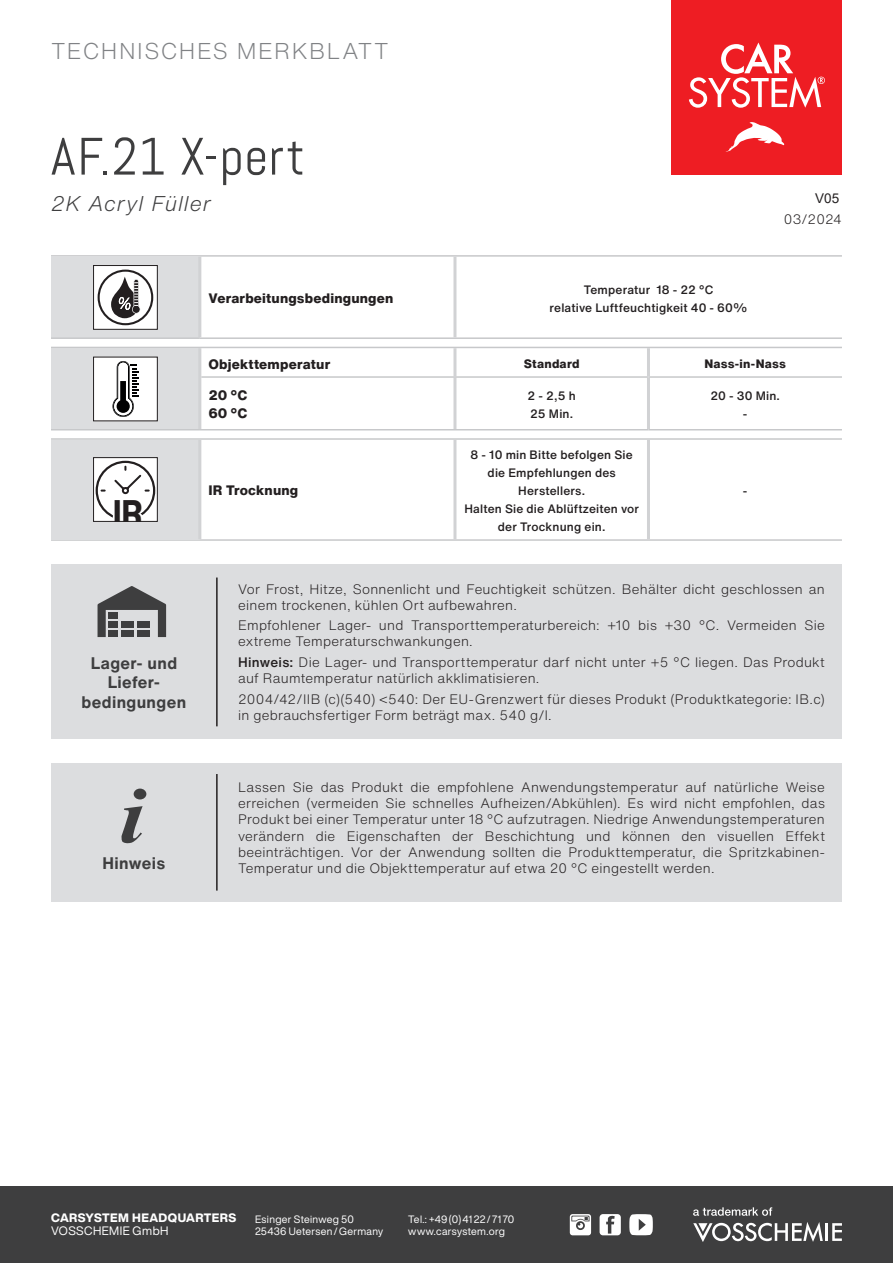
<style>
.page{position:relative;width:893px;height:1263px;background:#fff}
.page>*{position:absolute;margin:0;border:0;box-sizing:border-box;transform-origin:0 0}
.t1{font:52.5px "Abel";letter-spacing:.01em;color:#3e3e3f}
.t2{font:800 36.45px "Helvetica Now Display";color:#231f20;scale:.83 1}
.t3{font:300 22.5px "Helvetica Now Text";letter-spacing:.065em;color:#808285}
.t4{font:italic 300 21px "Helvetica Now Text";letter-spacing:.045em;color:#3e3e3f}
.Subheadlines{font:700 16.5px/19.8px "Helvetica Now Text";letter-spacing:.02em;color:#3e3e3f;text-align:center}
.Copy{font:300 13.5px/16.2px "Helvetica Now Text";letter-spacing:.02em;color:#231f20}
.Subline_Tabelle_1{font:800 13.5px "Helvetica Now Text";letter-spacing:.015em;color:#231f20}
.t5{font:13.5px "Arial";color:#231f20}
.Inhalt_Tabelle{font:500 12px/18px "Helvetica Now Text";letter-spacing:.015em;color:#231f20;text-align:center}
.t6{font:800 12px "Helvetica Now Display";letter-spacing:.03em;color:#fff}
.Subline_Tabelle_2{font:800 12px "Helvetica Now Text";letter-spacing:.015em;color:#231f20}
.t7{font:12px "Helvetica Now Display";letter-spacing:.04em;color:#fff}
.t8{font:10.5px/12px "Helvetica Now Display";letter-spacing:.03em;color:#fff}
.s1{font-weight:500}
</style>
<div class="page">
<div style="left:0;top:1186px;width:893px;height:77px;background:#3e3e3f"></div>
<svg style="left:629px;top:1214px;width:24px;height:21px"></svg>
<svg style="left:600px;top:1214px;width:21px;height:21px"></svg>
<svg style="left:570px;top:1214px;width:21px;height:21px"></svg>
<div style="left:672px;top:0;width:170px;height:174px;background:#ee1d23"></div>
<svg style="left:689px;top:43px;width:136px;height:65px"></svg>
<svg style="left:726px;top:122px;width:58px;height:30px"></svg>
<hr style="left:825px;top:1223px;width:3px;height:18px;background:#fff">
<svg style="left:832px;top:1223px;width:10px;height:18px"></svg>
<svg style="left:693px;top:1222px;width:130px;height:20px"></svg>
<svg style="left:693px;top:1207px;width:79px;height:9px"></svg>
<hr style="left:51px;top:255px;width:791px;height:2px;background:#c7c8ca">
<hr style="left:51px;top:347px;width:791px;height:1px;background:#c7c8ca">
<hr style="left:51px;top:438px;width:791px;height:2px;background:#c7c8ca">
<hr style="left:51px;top:539px;width:791px;height:2px;background:#c7c8ca">
<div style="left:51px;top:257px;width:149px;height:81px;background:#dcdddf"></div>
<hr style="left:51px;top:337px;width:149px;height:2px;background:#c7c8ca">
<hr style="left:200px;top:337px;width:255px;height:2px;background:#c7c8ca">
<hr style="left:455px;top:337px;width:387px;height:2px;background:#c7c8ca">
<hr style="left:198px;top:257px;width:3px;height:80px;background:#d1d2d4">
<hr style="left:453px;top:257px;width:3px;height:80px;background:#d1d2d4">
<div style="left:94px;top:265px;width:63px;height:64px;background:#fff"></div>
<div style="left:98px;top:270px;width:55px;height:55px;border:2px solid #231f20;border-radius:50%"></div>
<svg style="left:111px;top:277px;width:29px;height:41px"></svg>
<div style="left:93px;top:265px;width:65px;height:65px;border:1px solid #231f20"></div>
<div style="left:51px;top:348px;width:149px;height:82px;background:#dcdddf"></div>
<hr style="left:51px;top:429px;width:149px;height:1px;background:#c7c8ca">
<hr style="left:200px;top:429px;width:255px;height:1px;background:#c7c8ca">
<hr style="left:455px;top:429px;width:193px;height:1px;background:#c7c8ca">
<hr style="left:648px;top:429px;width:194px;height:1px;background:#c7c8ca">
<hr style="left:198px;top:348px;width:3px;height:29px;background:#d1d2d4">
<hr style="left:453px;top:348px;width:3px;height:28px;background:#d1d2d4">
<hr style="left:647px;top:348px;width:3px;height:28px;background:#d1d2d4">
<hr style="left:198px;top:377px;width:3px;height:52px;background:#d1d2d4">
<hr style="left:453px;top:378px;width:3px;height:51px;background:#d1d2d4">
<hr style="left:647px;top:378px;width:3px;height:51px;background:#d1d2d4">
<hr style="left:201px;top:376px;width:254px;height:2px;background:#c7c8ca">
<hr style="left:455px;top:376px;width:193px;height:2px;background:#c7c8ca">
<hr style="left:648px;top:376px;width:194px;height:2px;background:#c7c8ca">
<div style="left:94px;top:357px;width:63px;height:64px;background:#fff"></div>
<svg style="left:112px;top:361px;width:26px;height:56px"></svg>
<div style="left:93px;top:357px;width:65px;height:64px;border:1px solid #231f20"></div>
<div style="left:51px;top:440px;width:149px;height:99px;background:#dcdddf"></div>
<hr style="left:198px;top:440px;width:3px;height:99px;background:#d1d2d4">
<hr style="left:453px;top:440px;width:3px;height:99px;background:#d1d2d4">
<hr style="left:647px;top:440px;width:3px;height:99px;background:#d1d2d4">
<div style="left:94px;top:458px;width:63px;height:63px;background:#fff"></div>
<div style="left:96px;top:461px;width:59px;height:59px;border:2px solid #231f20;border-radius:50%"></div>
<svg style="left:99px;top:465px;width:52px;height:55px"></svg>
<div style="left:93px;top:457px;width:65px;height:65px;border:1px solid #231f20"></div>
<div style="left:51px;top:565px;width:170px;height:174px;background:#dcdddf"></div>
<svg style="left:98px;top:586px;width:68px;height:51px"></svg>
<div style="left:121px;top:630px;width:13px;height:7px;background:#3e3e3f"></div>
<div style="left:121px;top:621px;width:13px;height:7px;background:#3e3e3f"></div>
<div style="left:137px;top:630px;width:13px;height:7px;background:#3e3e3f"></div>
<div style="left:137px;top:621px;width:13px;height:7px;background:#3e3e3f"></div>
<div style="left:109px;top:630px;width:9px;height:7px;background:#3e3e3f"></div>
<div style="left:109px;top:621px;width:9px;height:7px;background:#3e3e3f"></div>
<div style="left:109px;top:612px;width:9px;height:7px;background:#3e3e3f"></div>
<div style="left:221px;top:565px;width:621px;height:174px;background:#dcdddf"></div>
<hr style="left:216px;top:577px;width:2px;height:149px;background:#231f20">
<div style="left:51px;top:763px;width:170px;height:138px;background:#dcdddf"></div>
<svg style="left:121px;top:788px;width:25px;height:56px"></svg>
<div style="left:221px;top:763px;width:621px;height:138px;background:#dcdddf"></div>
<hr style="left:216px;top:774px;width:2px;height:116px;background:#231f20">
<h3 class="t3" style="left:51px;top:34px;width:339px">TECHNISCHES MERKBLATT</h3>
<h1 class="t1" style="left:51px;top:123px;width:255px">AF.21 X-pert</h1>
<h3 class="t4" style="left:51px;top:188px;width:162px">2K Acryl Füller</h3>
<p class="t5" style="left:815px;top:189px;width:26px">V05</p>
<p class="Copy" style="left:784px;top:210px;width:60px">03/2024</p>
<p class="Subline_Tabelle_1" style="left:208px;top:288px;width:187px">Verarbeitungsbedingungen</p>
<p class="Inhalt_Tabelle" style="left:584px;top:280px;width:131px">Temperatur 18 - 22 °C</p>
<p class="Inhalt_Tabelle" style="left:550px;top:298px;width:199px">relative Luftfeuchtigkeit 40 - 60%</p>
<p class="t2" style="left:113px;top:488px;width:37px">IR</p>
<p class="Subheadlines" style="left:82px;top:652px;width:106px">Lager- und<br>Liefer&shy;bedingungen</p>
<p class="Subline_Tabelle_1" style="left:208px;top:354px;width:124px">Objekttemperatur</p>
<p class="Subline_Tabelle_2" style="left:524px;top:355px;width:57px">Standard</p>
<p class="Subline_Tabelle_2" style="left:704px;top:355px;width:83px">Nass-in-Nass</p>
<p class="Subline_Tabelle_1" style="left:208px;top:385px;width:40px">20 °C</p>
<p class="Subline_Tabelle_1" style="left:208px;top:403px;width:41px">60 °C</p>
<p class="Inhalt_Tabelle" style="left:710px;top:386px;width:71px">20 - 30 Min.</p>
<p class="Inhalt_Tabelle" style="left:743px;top:404px;width:6px">-</p>
<p class="Inhalt_Tabelle" style="left:528px;top:386px;width:50px">2 - 2,5 h</p>
<p class="Inhalt_Tabelle" style="left:530px;top:404px;width:44px">25 Min.</p>
<p class="Subline_Tabelle_1" style="left:208px;top:480px;width:91px">IR Trocknung</p>
<p class="Inhalt_Tabelle" style="left:471px;top:445px;width:164px">8 - 10 min Bitte befolgen Sie die Empfehlungen des</p>
<p class="Inhalt_Tabelle" style="left:518px;top:481px;width:68px">Herstellers.</p>
<p class="Inhalt_Tabelle" style="left:464px;top:499px;width:176px">Halten Sie die Ablüftzeiten vor der Trocknung ein.</p>
<p class="Inhalt_Tabelle" style="left:743px;top:481px;width:6px">-</p>
<p class="Copy" style="left:238px;top:580px;width:588px">Vor Frost, Hitze, Sonnenlicht und Feuchtigkeit schützen. Behälter dicht geschlossen an einem trockenen, kühlen Ort aufbewahren.</p>
<p class="Copy" style="left:238px;top:617px;width:588px">Empfohlener Lager- und Transporttemperaturbereich: +10 bis +30 °C. Vermeiden Sie extreme Temperaturschwankungen.</p>
<p class="Copy" style="left:238px;top:653px;width:588px"><span class="s1">Hinweis:</span> Die Lager- und Transporttemperatur darf nicht unter +5 °C liegen. Das Produkt auf Raumtemperatur natürlich akklimatisieren.</p>
<p class="Copy" style="left:238px;top:690px;width:588px">2004/42/IIB (c)(540) &lt;540: Der EU-Grenzwert für dieses Produkt (Produktkategorie: IB.c) in gebrauchsfertiger Form beträgt max. 540 g/l.</p>
<p class="Subheadlines" style="left:103px;top:852px;width:64px">Hinweis</p>
<p class="Copy" style="left:238px;top:778px;width:588px;text-align:justify">Lassen Sie das Produkt die empfohlene Anwendungstemperatur auf natürliche Weise erreichen (vermeiden Sie schnelles Aufheizen/Abkühlen). Es wird nicht empfohlen, das Produkt bei einer Temperatur unter 18 °C aufzutragen. Niedrige Anwendungstemperaturen verändern die Eigenschaften der Beschichtung und können den visuellen Effekt beeinträchtigen. Vor der Anwendung sollten die Produkttemperatur, die Spritzkabinen-Temperatur und die Objekttemperatur auf etwa 20 °C eingestellt werden.</p>
<p class="t6" style="left:51px;top:1209px;width:187px">CARSYSTEM HEADQUARTERS</p>
<p class="t7" style="left:51px;top:1223px;width:119px">VOSSCHEMIE GmbH</p>
<p class="t8" style="left:255px;top:1213px;width:130px">Esinger Steinweg 50<br>25436 Uetersen / Germany</p>
<p class="t8" style="left:408px;top:1213px;width:108px">Tel.: +49 (0) 41 22 / 71 70 www.carsystem.org</p>
</div>
